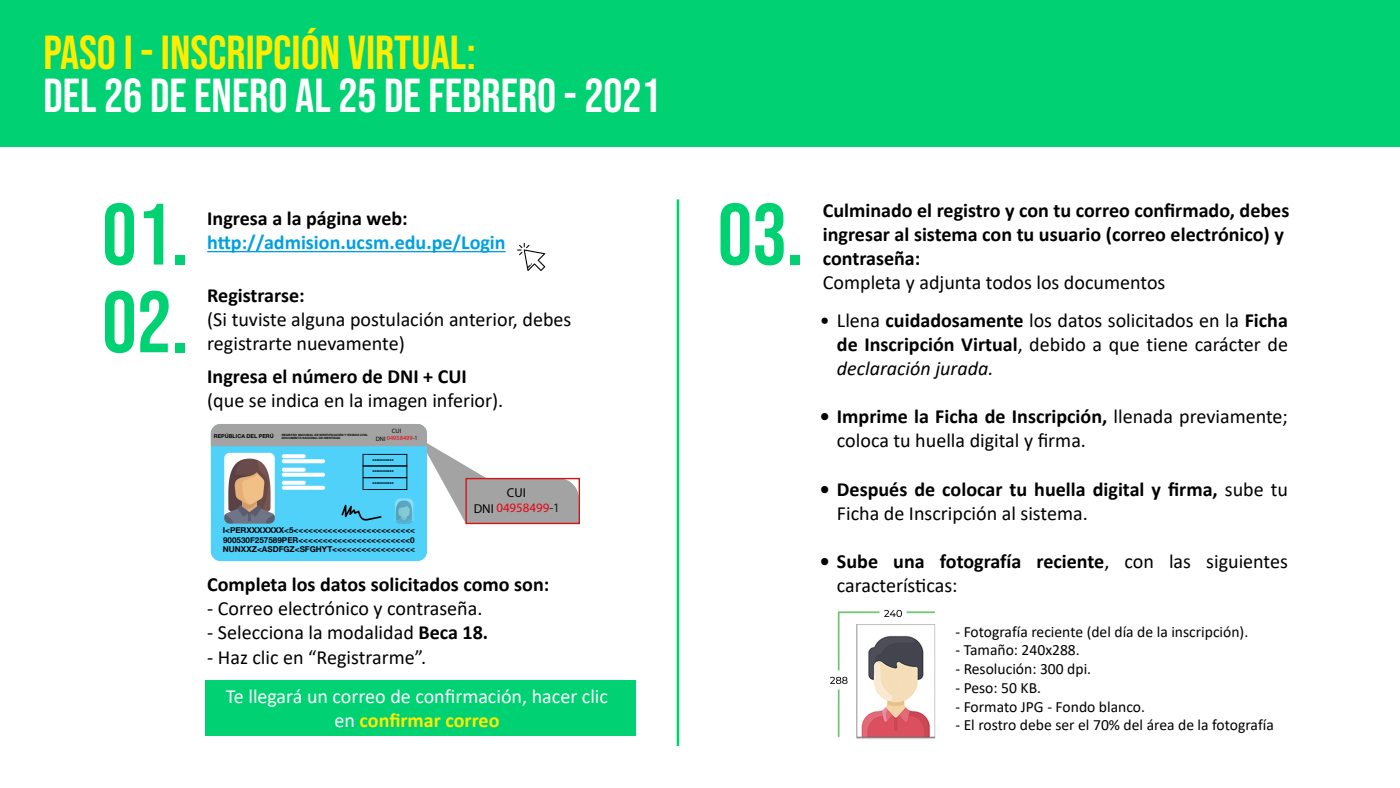
<style>
.page{position:relative;width:1400px;height:788px;background:#fff}
.page>*{position:absolute;margin:0;border:0;box-sizing:border-box;transform-origin:0 0}
.t1{font:86.8px/87.7px "Bebas Neue";color:#00d173}
.t2{font:47.7px "Bebas Neue";color:#fff}
.t3{font:47.7px "Bebas Neue";color:#ffed00}
.t4{font:20.05px/24.1px "Calibri";color:#000}
.t5{font:700 20.05px/24.1px "Calibri";color:#000}
.t6{font:20.05px/24.1px "Calibri";color:#fff;text-align:center}
.t7{font:700 20.05px "Calibri";color:#009fe3}
.t8{font:15.61px "Calibri";color:#000}
.t9{font:12.91px/15.4px "Myriad Pro";color:#e30512;text-align:center}
.t10{font:700 8.09px/9.7px "Helvetica Neue LT Std";color:#000;text-align:justify}
.t11{font:6.3px/7.5px "Myriad Pro";color:#e30512;text-align:center}
.t12{font:700 5.39px "Helvetica Neue LT Std";color:#000}
.t13{font:700 3.6px "Helvetica Neue LT Std";color:#000}
.t14{font:700 2.97px/3.6px "Helvetica Neue LT Std";color:#000}
.s1{color:#000}
.s2{color:#1c1c1c}
.s3{font-weight:700}
.s4{font-weight:700;color:#ffed00}
.s5{font-style:italic}
.s6{font-weight:400}
</style>
<div class="page">
<div style="left:0;top:0;width:1400px;height:146px;background:#00d173"></div>
<div style="left:205px;top:680px;width:431px;height:55px;background:#00d173"></div>
<hr style="left:207px;top:251px;width:299px;height:1px;background:#009fe3">
<hr style="left:677px;top:199px;width:2px;height:547px;background:#00d173">
<img style="left:830px;top:609px;width:106px;height:130px">
<svg style="left:517px;top:243px;width:28px;height:28px"></svg>
<div style="left:211px;top:424px;width:216px;height:137px;background:#4fd1fa;border-radius:10px"></div>
<svg style="left:211px;top:424px;width:368px;height:100px"></svg>
<div style="left:465px;top:478px;width:115px;height:46px;border:1px solid #cd1719"></div>
<h2 class="t3" style="left:44px;top:25px;width:434px">PASO I - INSCRIPCIÓN VIRTUAL:</h2>
<h2 class="t2" style="left:44px;top:69px;width:619px">DEL 26 DE ENERO AL 25 DE FEBRERO - 2021</h2>
<h1 class="t1" style="left:102px;top:190px;width:87px">01.<br>02.</h1>
<h1 class="t1" style="left:718px;top:190px;width:87px">03.</h1>
<p class="t5" style="left:207px;top:206px;width:202px">Ingresa a la página web:</p>
<p class="t7" style="left:207px;top:228px;width:300px">http://admision.ucsm.edu.pe/Login</p>
<p class="t5" style="left:207px;top:283px;width:99px">Registrarse:</p>
<p class="t4" style="left:207px;top:307px;width:366px">(Si tuviste alguna postulación anterior, debes registrarte nuevamente)</p>
<p class="t5" style="left:207px;top:363px;width:261px">Ingresa el número de DNI + CUI</p>
<p class="t4" style="left:207px;top:387px;width:298px">(que se indica en la imagen inferior).</p>
<p class="t12" style="left:214px;top:433px;width:61px">REPÚBLICA DEL PERÚ</p>
<p class="t14" style="left:282px;top:433px;width:88px">REGISTRO NACIONAL DE IDENTIFICACIÓN Y ESTADO CIVIL<br>DOCUMENTO NACIONAL DE IDENTIDAD</p>
<p class="t11" style="left:376px;top:427px;width:44px"><span class="s1">CUI<br>DNI</span> 04958499<span class="s2">-1</span></p>
<p class="t13" style="left:372px;top:457px;width:23px">xxxxxxxxxxx</p>
<p class="t13" style="left:372px;top:469px;width:23px">xxxxxxxxxxx</p>
<p class="t13" style="left:372px;top:480px;width:23px">xxxxxxxxxxx</p>
<p class="t10" style="left:223px;top:525px;width:194px">I&lt;PERXXXXXXX&lt;5&lt;&lt;&lt;&lt;&lt;&lt;&lt;&lt;&lt;&lt;&lt;&lt;&lt;&lt;&lt;&lt;&lt;&lt;&lt;&lt;&lt;&lt;&lt;&lt;&lt; 900530F257589PER&lt;&lt;&lt;&lt;&lt;&lt;&lt;&lt;&lt;&lt;&lt;&lt;&lt;&lt;&lt;&lt;&lt;&lt;&lt;&lt;&lt;&lt;&lt;0<br>NUNXXZ&lt;ASDFGZ&lt;SFGHYT&lt;&lt;&lt;&lt;&lt;&lt;&lt;&lt;&lt;&lt;&lt;&lt;&lt;&lt;&lt;&lt;&lt;</p>
<p class="t9" style="left:474px;top:484px;width:88px"><span class="s1">CUI<br>DNI</span> 04958499<span class="s2">-1</span></p>
<p class="t5" style="left:207px;top:572px;width:344px">Completa los datos solicitados como son:</p>
<p class="t4" style="left:207px;top:596px;width:277px">- Correo electrónico y contraseña.</p>
<p class="t4" style="left:207px;top:620px;width:282px">- Selecciona la modalidad <span class="s3">Beca 18.</span></p>
<p class="t4" style="left:207px;top:644px;width:221px">- Haz clic en “Registrarme”.</p>
<p class="t6" style="left:226px;top:683px;width:384px">Te llegará un correo de confirmación, hacer clic en <span class="s4">confirmar correo</span></p>
<p class="t5" style="left:823px;top:198px;width:468px">Culminado el registro y con tu correo confirmado, debes ingresar al sistema con tu usuario (correo electrónico) y contraseña:</p>
<p class="t4" style="left:823px;top:270px;width:344px">Completa y adjunta todos los documentos</p>
<p class="t4" style="left:837px;top:307px;width:453px;text-align:justify;text-indent:-17px">• Llena <span class="s3">cuidadosamente</span> los datos solicitados en la <span class="s3">Ficha de Inscripción Virtual</span>, debido a que tiene carácter de <span class="s5">declaración jurada.</span></p>
<p class="t4" style="left:837px;top:404px;width:452px;text-indent:-17px"><span class="s3">• Imprime la Ficha de Inscripción,</span> llenada previamente; coloca tu huella digital y firma.</p>
<p class="t5" style="left:837px;top:476px;width:453px;text-indent:-17px">• Después de colocar tu huella digital y firma, <span class="s6">sube tu<br>Ficha de Inscripción al sistema.</span></p>
<p class="t4" style="left:837px;top:548px;width:453px;text-indent:-17px"><span class="s3">• Sube una fotografía reciente</span>, con las siguientes características:</p>
<p class="t8" style="left:955px;top:620px;width:294px">- Fotografía reciente (del día de la inscripción).</p>
<p class="t8" style="left:955px;top:639px;width:126px">- Tamaño: 240x288.</p>
<p class="t8" style="left:955px;top:658px;width:137px">- Resolución: 300 dpi.</p>
<p class="t8" style="left:955px;top:676px;width:87px">- Peso: 50 KB.</p>
<p class="t8" style="left:955px;top:695px;width:191px">- Formato JPG - Fondo blanco.</p>
<p class="t8" style="left:955px;top:714px;width:320px">- El rostro debe ser el 70% del área de la fotografía</p>
</div>
